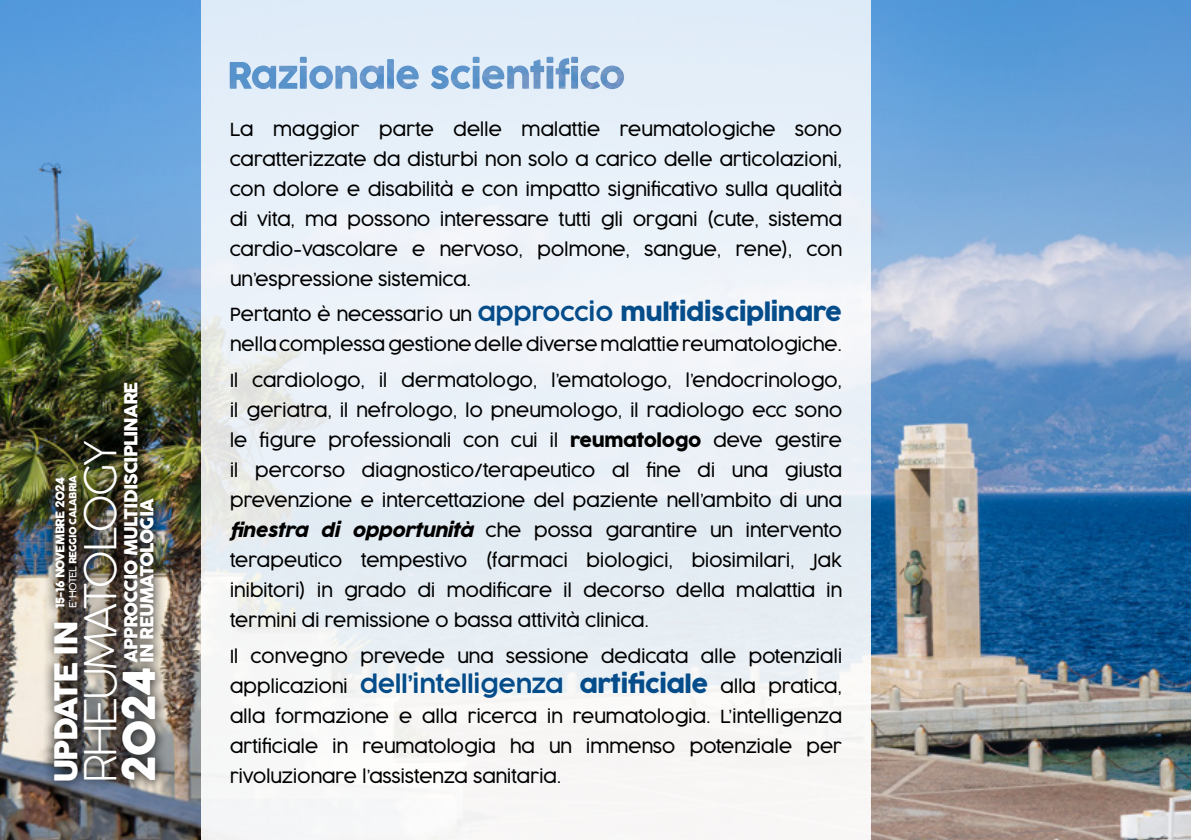
<style>
.page{position:relative;width:1191px;height:840px;background:#fff}
.page>*{position:absolute;margin:0;border:0;box-sizing:border-box;transform-origin:0 0}
.t1{font:200 44px "Cocogoose Pro";letter-spacing:-.06em;color:#fff}
.t2{font:44px "Cocogoose Pro";color:#fff}
.t3{font:31.6px "Cocogoose Pro";letter-spacing:-.06em;color:#fff}
.t4{font:300 18px/30px "Cocogoose Pro";letter-spacing:-.02em;color:#000;text-align:justify}
.t5{font:18px/16px "Cocogoose Pro";letter-spacing:-.06em;color:#fff}
.t6{font:12px "Cocogoose Pro";letter-spacing:-.06em;color:#fff}
.t7{font:10px "Cocogoose Pro";letter-spacing:-.06em;color:#fff}
.s1{font-weight:300}
.s2{font-size:24px;color:#054d8a}
.s3{font-weight:400;font-size:24px;color:#054d8a}
.s4{font-weight:400}
.s5{font-weight:400;font-style:italic}
</style>
<div class="page">
<img style="left:0;top:0;width:1191px;height:839px">
<img style="left:43px;top:370px;width:124px;height:422px">
<div style="left:201px;top:0;width:669px;height:839px;background:linear-gradient(to bottom,#e3eef9,#f4f4f4)"></div>
<svg style="left:578px;top:57px;width:46px;height:32px"></svg>
<img style="left:230px;top:57px;width:348px;height:32px">
<p class="t5" style="left:124px;top:662px;width:283px;rotate:-90deg">APPROCCIO MULTIDISCIPLINARE<br>IN REUMATOLOGIA</p>
<h1 class="t1" style="left:71px;top:782px;width:344px;rotate:-90deg">RHEUMATOLOGY</h1>
<p class="t6" style="left:52px;top:607px;width:133px;rotate:-90deg">15-16 NOVEMBRE 2024</p>
<p class="t7" style="left:66px;top:607px;width:134px;rotate:-90deg"><span class="s1">E’ HOTEL</span> REGGIO CALABRIA</p>
<h2 class="t3" style="left:45px;top:782px;width:163px;rotate:-90deg">UPDATE IN</h2>
<h1 class="t2" style="left:109px;top:782px;width:117px;rotate:-90deg">2024</h1>
<p class="t4" style="left:230px;top:113px;width:614px">La maggior parte delle malattie reumatologiche sono caratterizzate da disturbi non solo a carico delle articolazioni, con dolore e disabilità e con impatto significativo sulla qualità di vita, ma possono interessare tutti gli organi (cute, sistema cardio-vascolare e nervoso, polmone, sangue, rene), con un’espressione sistemica.</p>
<p class="t4" style="left:230px;top:299px;width:614px">Pertanto è necessario un <span class="s2">approccio</span> <span class="s3">multidisciplinare </span>nella complessa gestione delle diverse malattie reumatologiche.</p>
<p class="t4" style="left:230px;top:365px;width:614px">Il cardiologo, il dermatologo, l’ematologo, l’endocrinologo, il geriatra, il nefrologo, lo pneumologo, il radiologo ecc sono le figure professionali con cui il <span class="s4">reumatologo</span> deve gestire il percorso diagnostico/terapeutico al fine di una giusta prevenzione e intercettazione del paziente nell’ambito di una <span class="s5">finestra di opportunità</span> che possa garantire un intervento terapeutico tempestivo (farmaci biologici, biosimilari, Jak inibitori) in grado di modificare il decorso della malattia in termini di remissione o bassa attività clinica.</p>
<p class="t4" style="left:230px;top:640px;width:614px">Il convegno prevede una sessione dedicata alle potenziali applicazioni <span class="s2">dell’intelligenza</span> <span class="s3">artificiale</span> alla pratica, alla formazione e alla ricerca in reumatologia. L’intelligenza artificiale in reumatologia ha un immenso potenziale per rivoluzionare l’assistenza sanitaria.</p>
</div>
